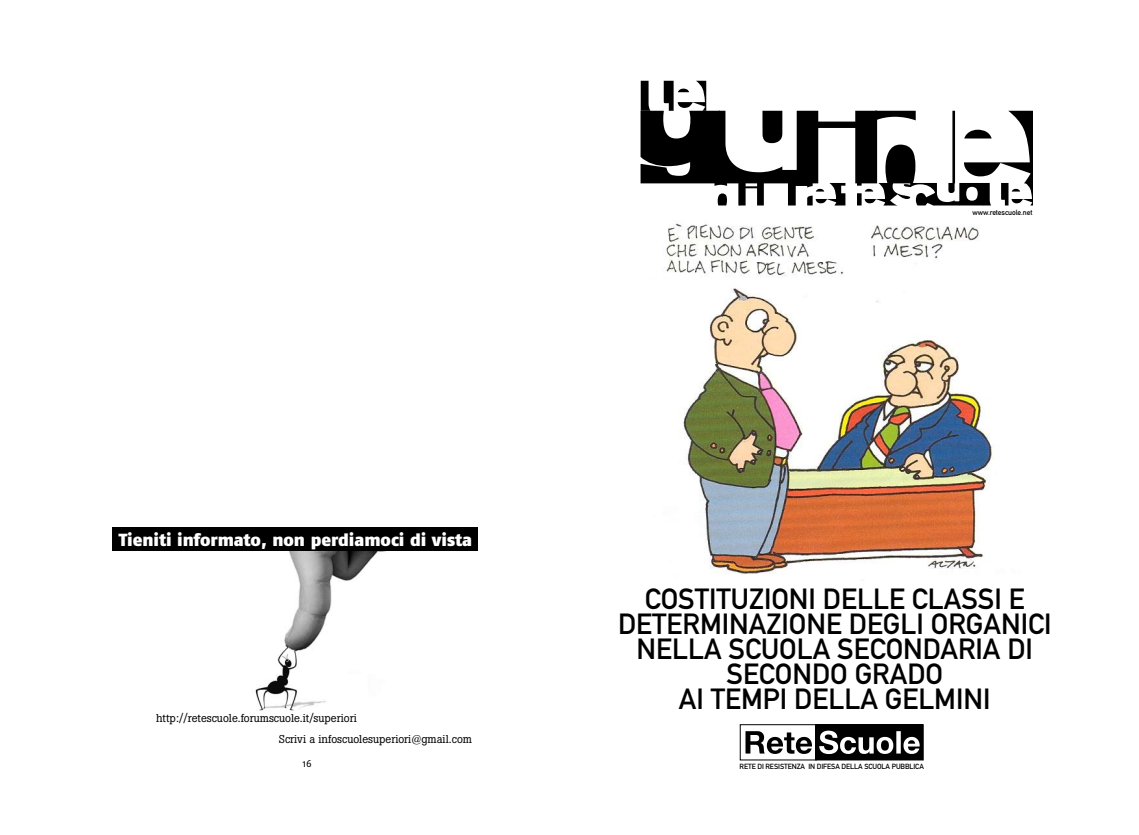
<style>
.page{position:relative;width:1139px;height:835px;background:#fff}
.page>*{position:absolute;margin:0;border:0;box-sizing:border-box;transform-origin:0 0}
.t1{font:28.75px/25px "DIN Mittelschrift Alternate";color:#000;text-align:center}
.t2{font:900 17.5px "Fago No";letter-spacing:-.005em;color:#fff}
.t3{font:11.25px/21.9px "Boton";color:#000}
.t4{font:10px "Fago No";color:#000}
.t5{font:7.38px "DIN Mittelschrift Alternate";letter-spacing:-.01em;color:#000}
</style>
<div class="page">
<img style="left:255px;top:551px;width:131px;height:160px">
<div style="left:112px;top:527px;width:366px;height:24px;background:#000"></div>
<img style="left:666px;top:223px;width:329px;height:351px">
<svg style="left:640px;top:81px;width:393px;height:124px"></svg>
<div style="left:740px;top:724px;width:77px;height:36px;border:1px solid #000"></div>
<div style="left:816px;top:724px;width:107px;height:35px;background:#000"></div>
<div style="left:815px;top:724px;width:109px;height:36px;border:1px solid #000"></div>
<svg style="left:745px;top:731px;width:67px;height:22px"></svg>
<svg style="left:819px;top:730px;width:101px;height:23px"></svg>
<p class="t2" style="left:118px;top:529px;width:355px">Tieniti informato, non perdiamoci di vista</p>
<p class="t3" style="left:279px;top:706px;width:195px;text-indent:-123px">http://retescuole.forumscuole.it/superiori<br>Scrivi a infoscuolesuperiori@gmail.com</p>
<p class="t4" style="left:303px;top:757px;width:10px">16</p>
<p class="t5" style="left:972px;top:208px;width:61px">www.retescuole.net</p>
<p class="t1" style="left:618px;top:586px;width:435px">COSTITUZIONI DELLE CLASSI E<br>DETERMINAZIONE DEGLI ORGANICI<br>NELLA SCUOLA SECONDARIA DI<br>SECONDO GRADO<br>AI TEMPI DELLA GELMINI</p>
<p class="t5" style="left:740px;top:761px;width:186px">RETE DI RESISTENZA IN DIFESA DELLA SCUOLA PUBBLICA</p>
</div>
